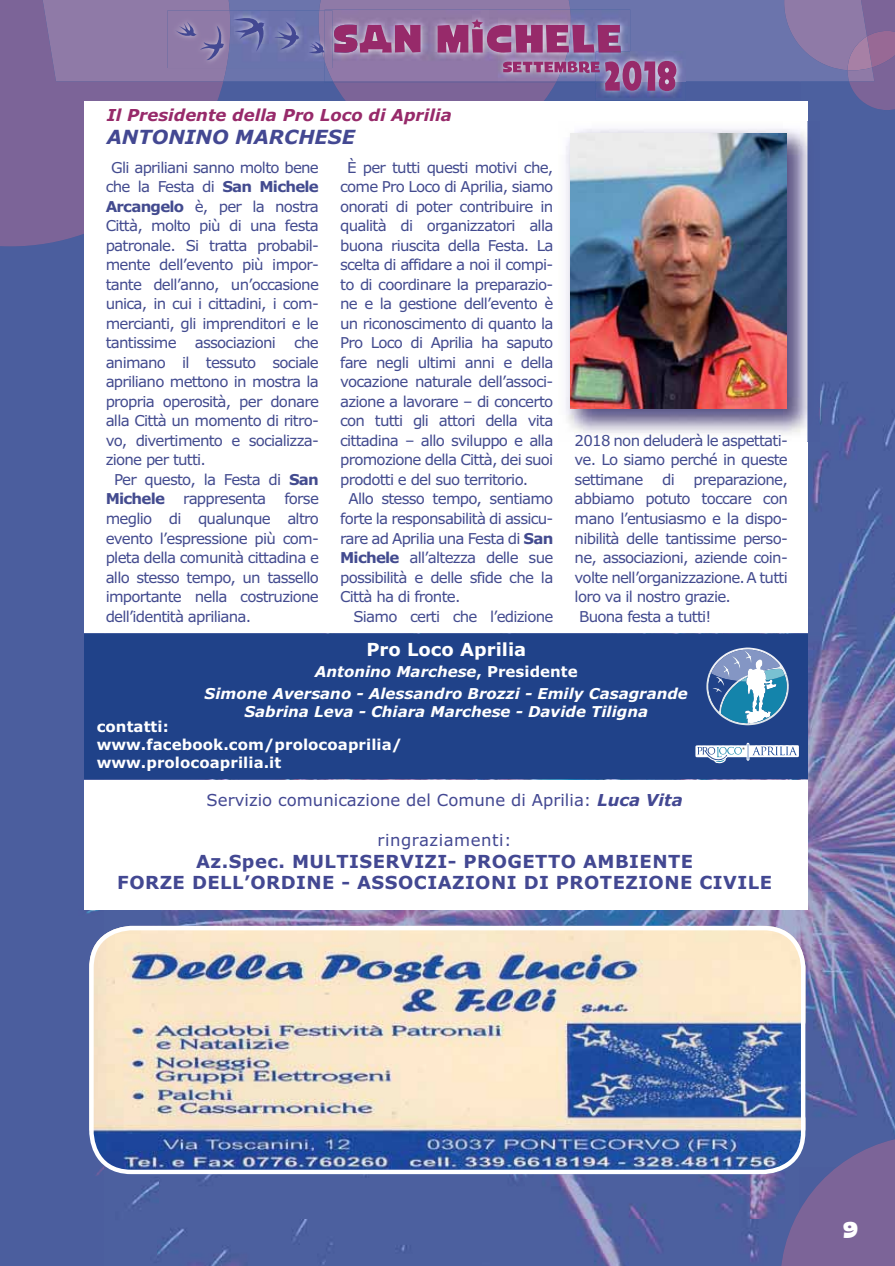
<style>
.page{position:relative;width:895px;height:1266px;background:#fff}
.page>*{position:absolute;margin:0;border:0;box-sizing:border-box;transform-origin:0 0}
.t1{font:27px "LAIKA";color:#fff}
.t2{font:italic 700 19.5px "Verdana";color:#434892}
.t3{font:700 18px/21.6px "Verdana";letter-spacing:.025em;color:#434892;text-align:center}
.t4{font:700 18px "Verdana";color:#fff}
.t5{font:16.5px "Verdana";color:#434892}
.t6{font:italic 700 16.5px "Verdana";color:#972a6a}
.t7{font:16.5px "Verdana";letter-spacing:.03em;color:#434892}
.t8{font:15px "Verdana";letter-spacing:-.05em;color:#434b8f}
.t9{font:italic 700 15px/22.5px "Verdana";color:#fff;text-align:center}
.t10{font:700 15px/18px "Verdana";letter-spacing:.005em;color:#fff}
.s1{font-weight:700}
.s2{font-style:normal}
.s3{font-weight:700;font-style:italic}
</style>
<div class="page">
<img style="left:800px;top:81px;width:94px;height:1055px">
<div style="left:556px;top:81px;width:244px;height:20px;background:#4b5e9e"></div>
<div style="left:223px;top:81px;width:110px;height:20px;background:#4b5e9e"></div>
<div style="left:52px;top:246px;width:52px;height:1019px;background:#4b5e9e"></div>
<div style="left:0;top:246px;width:52px;height:1019px;background:#4b5e9e"></div>
<img style="left:159px;top:633px;width:641px;height:632px">
<img style="left:104px;top:633px;width:55px;height:632px">
<div style="left:333px;top:83px;width:223px;height:18px;background:#7c6498"></div>
<img style="left:866px;top:0;width:28px;height:31px">
<img style="left:848px;top:67px;width:46px;height:43px">
<img style="left:866px;top:31px;width:28px;height:36px">
<div style="left:0;top:0;width:223px;height:246px;background:#7c6498"></div>
<div style="left:230px;top:0;width:617px;height:81px;background:#6b74ac"></div>
<img style="left:319px;top:0;width:251px;height:10px">
<img style="left:784px;top:0;width:82px;height:70px">
<img style="left:847px;top:67px;width:27px;height:14px">
<img style="left:847px;top:36px;width:24px;height:34px">
<img style="left:41px;top:0;width:189px;height:81px">
<img style="left:324px;top:10px;width:306px;height:73px">
<img style="left:324px;top:10px;width:248px;height:71px">
<svg style="left:334px;top:25px;width:86px;height:28px"></svg>
<img style="left:595px;top:51px;width:90px;height:49px">
<svg style="left:437px;top:19px;width:183px;height:34px"></svg>
<svg style="left:503px;top:61px;width:96px;height:12px"></svg>
<svg style="left:605px;top:61px;width:71px;height:30px"></svg>
<img style="left:230px;top:10px;width:102px;height:58px">
<img style="left:317px;top:10px;width:7px;height:52px">
<img style="left:168px;top:10px;width:62px;height:58px">
<svg style="left:324px;top:62px;width:3px;height:6px"></svg>
<svg style="left:173px;top:20px;width:51px;height:41px"></svg>
<svg style="left:233px;top:14px;width:32px;height:38px"></svg>
<svg style="left:273px;top:21px;width:27px;height:29px"></svg>
<svg style="left:308px;top:41px;width:16px;height:14px"></svg>
<img style="left:780px;top:1136px;width:114px;height:129px">
<div style="left:84px;top:101px;width:723px;height:532px;background:#fff"></div>
<div style="left:84px;top:779px;width:723px;height:130px;background:#fff"></div>
<div style="left:84px;top:634px;width:723px;height:144px;background:#204289"></div>
<img style="left:566px;top:121px;width:253px;height:320px">
<img style="left:575px;top:433px;width:205px;height:8px">
<img style="left:570px;top:133px;width:216px;height:275px">
<svg style="left:695px;top:742px;width:104px;height:22px"></svg>
<svg style="left:706px;top:647px;width:82px;height:78px"></svg>
<img style="left:89px;top:925px;width:716px;height:248px;border-radius:42px">
<div style="left:89px;top:925px;width:716px;height:248px;border:4px solid #fff;border-radius:40px"></div>
<p class="t6" style="left:107px;top:109px;width:346px">Il Presidente della Pro Loco di Aprilia</p>
<h2 class="t2" style="left:107px;top:129px;width:250px">ANTONINO MARCHESE</h2>
<p class="t8" style="left:111px;top:161px;width:209px">Gli apriliani sanno molto bene</p>
<p class="t8" style="left:106px;top:181px;width:215px">che la Festa di <span class="s1">San Michele</span></p>
<p class="t8" style="left:106px;top:200px;width:215px"><span class="s1">Arcangelo</span> è, per la nostra</p>
<p class="t8" style="left:106px;top:220px;width:215px">Città, molto più di una festa</p>
<p class="t8" style="left:106px;top:239px;width:215px">patronale. Si tratta probabil-</p>
<p class="t8" style="left:106px;top:259px;width:215px">mente dell’evento più impor-</p>
<p class="t8" style="left:106px;top:278px;width:215px">tante dell’anno, un’occasione</p>
<p class="t8" style="left:106px;top:298px;width:215px">unica, in cui i cittadini, i com-</p>
<p class="t8" style="left:106px;top:317px;width:215px">mercianti, gli imprenditori e le</p>
<p class="t8" style="left:106px;top:337px;width:215px">tantissime associazioni che</p>
<p class="t8" style="left:106px;top:356px;width:215px">animano il tessuto sociale</p>
<p class="t8" style="left:106px;top:376px;width:215px">apriliano mettono in mostra la</p>
<p class="t8" style="left:106px;top:395px;width:215px">propria operosità, per donare</p>
<p class="t8" style="left:106px;top:415px;width:215px">alla Città un momento di ritro-</p>
<p class="t8" style="left:106px;top:434px;width:215px">vo, divertimento e socializza-</p>
<p class="t8" style="left:106px;top:454px;width:102px">zione per tutti.</p>
<p class="t8" style="left:114px;top:473px;width:206px">Per questo, la Festa di <span class="s1">San</span></p>
<p class="t8" style="left:106px;top:493px;width:215px"><span class="s1">Michele</span> rappresenta forse</p>
<p class="t8" style="left:106px;top:512px;width:215px">meglio di qualunque altro</p>
<p class="t8" style="left:106px;top:532px;width:215px">evento l’espressione più com-</p>
<p class="t8" style="left:106px;top:551px;width:215px">pleta della comunità cittadina e</p>
<p class="t8" style="left:106px;top:571px;width:215px">allo stesso tempo, un tassello</p>
<p class="t8" style="left:106px;top:590px;width:215px">importante nella costruzione</p>
<p class="t8" style="left:106px;top:610px;width:147px">dell’identità apriliana.</p>
<p class="t8" style="left:347px;top:161px;width:208px">È per tutti questi motivi che,</p>
<p class="t8" style="left:340px;top:181px;width:215px">come Pro Loco di Aprilia, siamo</p>
<p class="t8" style="left:340px;top:200px;width:215px">onorati di poter contribuire in</p>
<p class="t8" style="left:340px;top:220px;width:215px">qualità di organizzatori alla</p>
<p class="t8" style="left:340px;top:239px;width:215px">buona riuscita della Festa. La</p>
<p class="t8" style="left:340px;top:259px;width:215px">scelta di affidare a noi il compi-</p>
<p class="t8" style="left:340px;top:278px;width:215px">to di coordinare la preparazio-</p>
<p class="t8" style="left:340px;top:298px;width:215px">ne e la gestione dell’evento è</p>
<p class="t8" style="left:340px;top:317px;width:215px">un riconoscimento di quanto la</p>
<p class="t8" style="left:340px;top:337px;width:215px">Pro Loco di Aprilia ha saputo</p>
<p class="t8" style="left:340px;top:356px;width:215px">fare negli ultimi anni e della</p>
<p class="t8" style="left:340px;top:376px;width:215px">vocazione naturale dell’associ-</p>
<p class="t8" style="left:340px;top:395px;width:215px">azione a lavorare – di concerto</p>
<p class="t8" style="left:340px;top:415px;width:215px">con tutti gli attori della vita</p>
<p class="t8" style="left:340px;top:434px;width:215px">cittadina – allo sviluppo e alla</p>
<p class="t8" style="left:340px;top:454px;width:215px">promozione della Città, dei suoi</p>
<p class="t8" style="left:340px;top:473px;width:190px">prodotti e del suo territorio.</p>
<p class="t8" style="left:348px;top:493px;width:206px">Allo stesso tempo, sentiamo</p>
<p class="t8" style="left:340px;top:512px;width:215px">forte la responsabilità di assicu-</p>
<p class="t8" style="left:340px;top:532px;width:215px">rare ad Aprilia una Festa di <span class="s1">San</span></p>
<p class="t8" style="left:340px;top:551px;width:215px"><span class="s1">Michele</span> all’altezza delle sue</p>
<p class="t8" style="left:340px;top:571px;width:215px">possibilità e delle sfide che la</p>
<p class="t8" style="left:340px;top:590px;width:122px">Città ha di fronte.</p>
<p class="t8" style="left:353px;top:610px;width:201px">Siamo certi che l’edizione</p>
<p class="t8" style="left:574px;top:434px;width:215px">2018 non deluderà le aspettati-</p>
<p class="t8" style="left:574px;top:454px;width:215px">ve. Lo siamo perché in queste</p>
<p class="t8" style="left:574px;top:473px;width:215px">settimane di preparazione,</p>
<p class="t8" style="left:574px;top:493px;width:215px">abbiamo potuto toccare con</p>
<p class="t8" style="left:574px;top:512px;width:215px">mano l’entusiasmo e la dispo-</p>
<p class="t8" style="left:574px;top:532px;width:215px">nibilità delle tantissime perso-</p>
<p class="t8" style="left:574px;top:551px;width:215px">ne, associazioni, aziende coin-</p>
<p class="t8" style="left:574px;top:571px;width:215px">volte nell’organizzazione. A tutti</p>
<p class="t8" style="left:574px;top:590px;width:158px">loro va il nostro grazie.</p>
<p class="t8" style="left:579px;top:610px;width:134px">Buona festa a tutti!</p>
<p class="t4" style="left:366px;top:642px;width:161px">Pro Loco Aprilia</p>
<p class="t9" style="left:205px;top:661px;width:484px">Antonino Marchese<span class="s2">, Presidente<br></span>Simone Aversano - Alessandro Brozzi - Emily Casagrande</p>
<p class="t9" style="left:244px;top:701px;width:405px">Sabrina Leva - Chiara Marchese - Davide Tiligna</p>
<p class="t10" style="left:97px;top:718px;width:307px">contatti: www.facebook.com/prolocoaprilia/ www.prolocoaprilia.it</p>
<p class="t5" style="left:206px;top:793px;width:477px">Servizio comunicazione del Comune di Aprilia: <span class="s3">Luca Vita</span></p>
<p class="t7" style="left:377px;top:833px;width:135px">ringraziamenti:</p>
<p class="t3" style="left:117px;top:851px;width:656px">Az.Spec. MULTISERVIZI- PROGETTO AMBIENTE<br>FORZE DELL’ORDINE - ASSOCIAZIONI DI PROTEZIONE CIVILE</p>
<h1 class="t1" style="left:842px;top:1212px;width:17px">9</h1>
</div>
